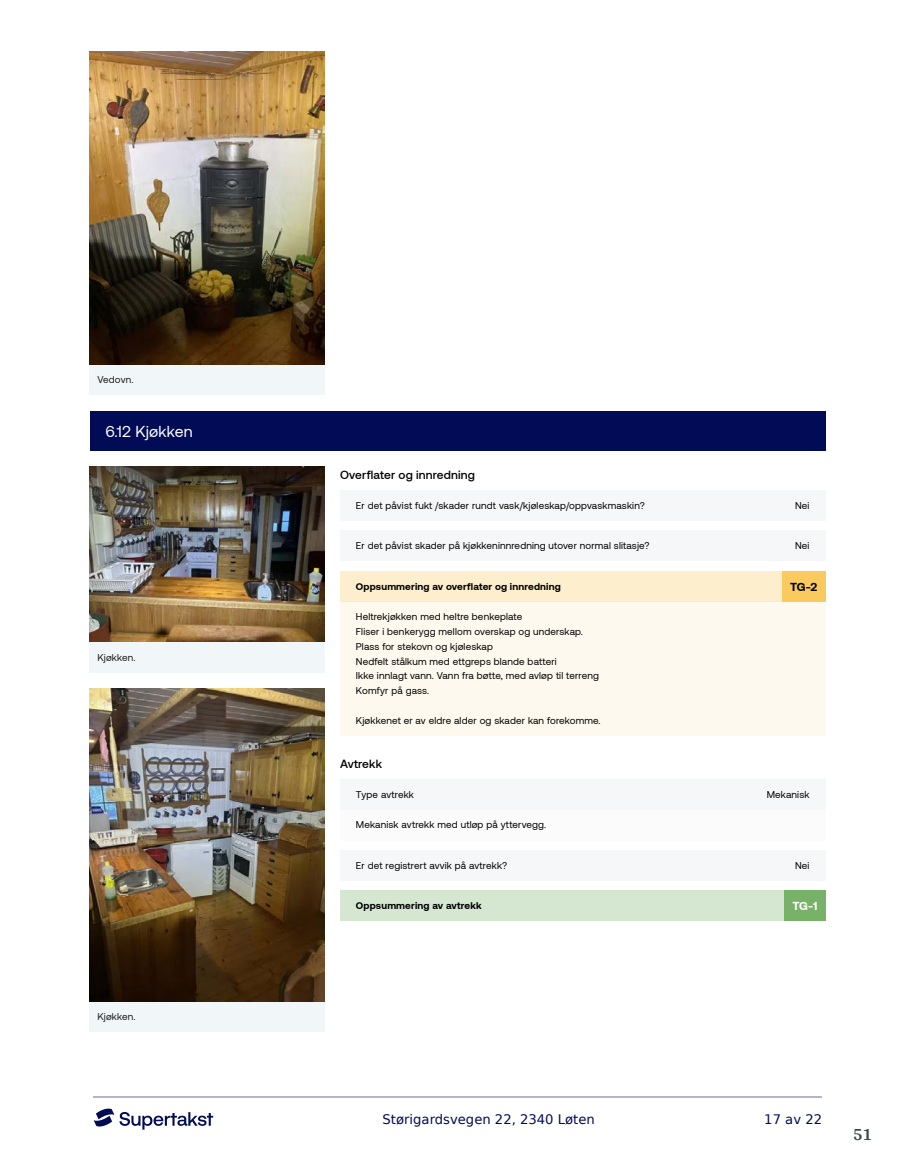
<style>
.page{position:relative;width:915px;height:1172px;background:#fff}
.page>*{position:absolute;margin:0;border:0;box-sizing:border-box;transform-origin:0 0}
.t1{font:700 18px "Arya";color:#414749}
.t2{font:15.75px "Aeonik";letter-spacing:.01em;color:#fff}
.t3{font:13.2px "DejaVu Sans";color:#020c56}
.t4{font:500 11.85px "Aeonik";letter-spacing:.015em;color:#000}
.t5{font:700 11.85px "Aeonik";color:#000}
.t6{font:700 11.85px "Aeonik";color:#fff}
.t7{font:9.9px/14.9px "Aeonik";letter-spacing:.015em;color:#000}
.t8{font:700 9.9px "Aeonik";letter-spacing:.015em;color:#000}
.t9{font:9.9px "Aeonik";letter-spacing:.015em;color:#1d1d1b}
</style>
<div class="page">
<hr style="left:93px;top:1097px;width:728px;height:1px;background:#b2b5cb">
<svg style="left:94px;top:1108px;width:119px;height:21px"></svg>
<div style="left:89px;top:411px;width:736px;height:39px;background:#020c56"></div>
<div style="left:89px;top:364px;width:235px;height:31px;background:#f1f6f8"></div>
<img style="left:89px;top:52px;width:235px;height:312px">
<div style="left:89px;top:642px;width:235px;height:30px;background:#f1f6f8"></div>
<div style="left:89px;top:1001px;width:235px;height:31px;background:#f1f6f8"></div>
<img style="left:89px;top:466px;width:235px;height:176px">
<img style="left:89px;top:688px;width:235px;height:313px">
<div style="left:340px;top:601px;width:485px;height:135px;background:#fef9ee"></div>
<div style="left:340px;top:810px;width:485px;height:30px;background:#f5f7f8"></div>
<div style="left:340px;top:490px;width:485px;height:30px;background:#f5f7f8"></div>
<div style="left:340px;top:530px;width:485px;height:31px;background:#f5f7f8"></div>
<div style="left:340px;top:571px;width:485px;height:30px;background:#fdeece"></div>
<div style="left:781px;top:571px;width:44px;height:30px;background:#faca5f"></div>
<div style="left:340px;top:779px;width:485px;height:31px;background:#f5f7f8"></div>
<div style="left:340px;top:850px;width:485px;height:31px;background:#f5f7f8"></div>
<div style="left:340px;top:891px;width:485px;height:30px;background:#d6e7d1"></div>
<div style="left:783px;top:891px;width:42px;height:30px;background:#78b168"></div>
<p class="t9" style="left:97px;top:374px;width:37px">Vedovn.</p>
<h2 class="t2" style="left:105px;top:422px;width:89px">6.12 Kjøkken</h2>
<p class="t9" style="left:97px;top:652px;width:40px">Kjøkken.</p>
<p class="t9" style="left:97px;top:1011px;width:40px">Kjøkken.</p>
<p class="t4" style="left:340px;top:468px;width:136px">Overflater og innredning</p>
<p class="t7" style="left:356px;top:498px;width:290px">Er det påvist fukt /skader rundt vask/kjøleskap/oppvaskmaskin?</p>
<p class="t7" style="left:794px;top:498px;width:16px">Nei</p>
<p class="t7" style="left:356px;top:538px;width:295px">Er det påvist skader på kjøkkeninnredning utover normal slitasje?</p>
<p class="t7" style="left:794px;top:538px;width:16px">Nei</p>
<p class="t8" style="left:356px;top:580px;width:206px">Oppsummering av overflater og innredning</p>
<p class="t5" style="left:789px;top:580px;width:29px">TG-2</p>
<p class="t7" style="left:356px;top:609px;width:244px">Heltrekjøkken med heltre benkeplate<br>Fliser i benkerygg mellom overskap og underskap.<br>Plass for stekovn og kjøleskap<br>Nedfelt stålkum med ettgreps blande batteri<br>Ikke innlagt vann. Vann fra bøtte, med avløp til terreng Komfyr på gass.</p>
<p class="t7" style="left:356px;top:713px;width:246px">Kjøkkenet er av eldre alder og skader kan forekomme.</p>
<p class="t4" style="left:340px;top:757px;width:43px">Avtrekk</p>
<p class="t7" style="left:356px;top:787px;width:60px">Type avtrekk</p>
<p class="t7" style="left:766px;top:787px;width:44px">Mekanisk</p>
<p class="t7" style="left:356px;top:818px;width:192px">Mekanisk avtrekk med utløp på yttervegg.</p>
<p class="t7" style="left:356px;top:858px;width:153px">Er det registrert avvik på avtrekk?</p>
<p class="t7" style="left:794px;top:858px;width:16px">Nei</p>
<p class="t8" style="left:356px;top:900px;width:127px">Oppsummering av avtrekk</p>
<p class="t6" style="left:792px;top:899px;width:27px">TG-1</p>
<h3 class="t3" style="left:382px;top:1108px;width:214px">Størigardsvegen 22, 2340 Løten</h3>
<h3 class="t3" style="left:764px;top:1108px;width:59px">17 av 22</h3>
<h1 class="t1" style="left:852px;top:1123px;width:21px">51</h1>
</div>
